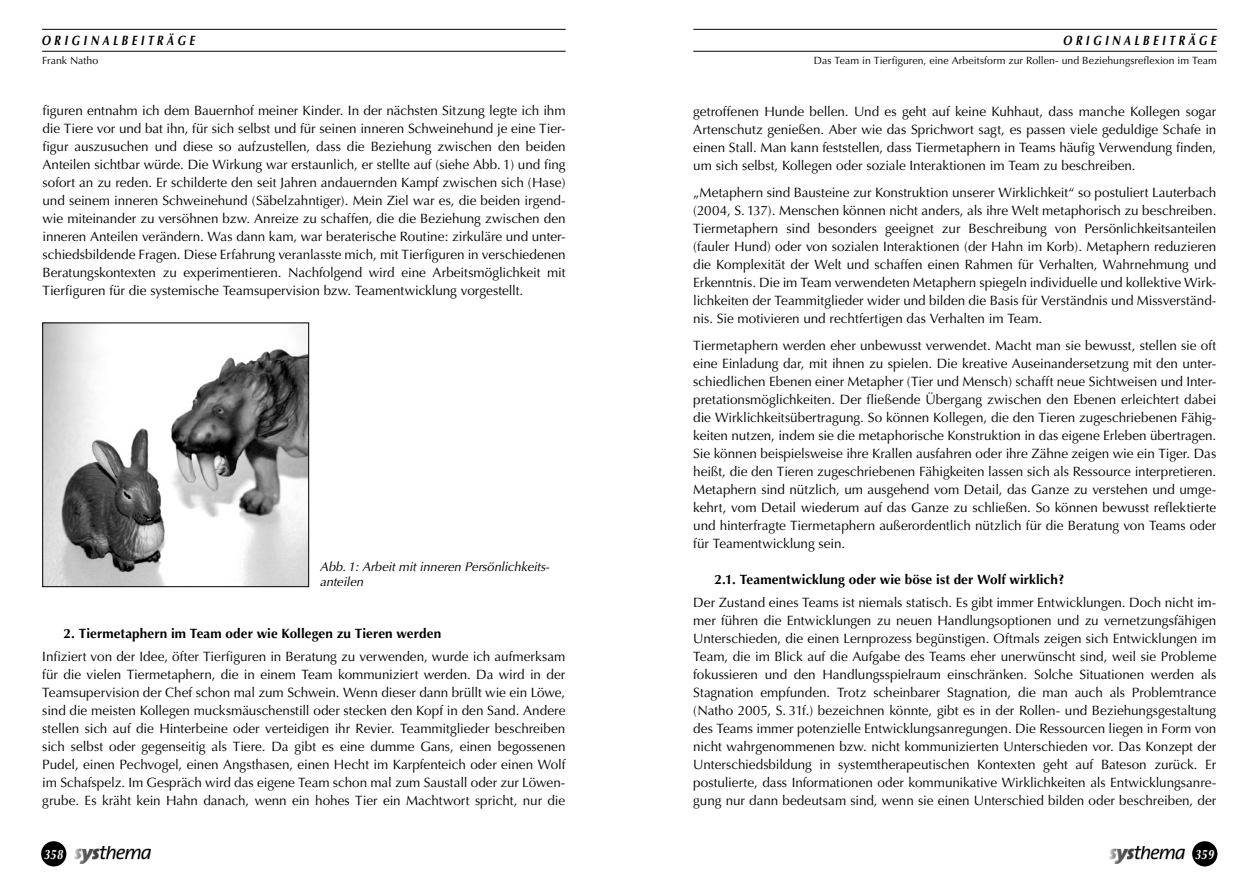
<style>
.page{position:relative;width:1259px;height:893px;background:#fff}
.page>*{position:absolute;margin:0;border:0;box-sizing:border-box;transform-origin:0 0}
.t1{font:13.5px/18px "Optima";letter-spacing:-.005em;color:#000;text-align:justify}
.t2{font:700 13.5px "Optima";letter-spacing:.005em;color:#000}
.t3{font:italic 700 13.5px "Optima";letter-spacing:.33em;color:#000;scale:.8 1}
.t4{font:italic 700 13.5px "Optima";letter-spacing:.05em;color:#fff;scale:.8 1}
.t5{font:italic 12.75px/15.8px "Optima";letter-spacing:-.005em;color:#000}
.t6{font:10.5px "Optima";letter-spacing:.005em;color:#000}
</style>
<div class="page">
<hr style="left:42px;top:29px;width:524px;height:1px;background:#000">
<hr style="left:42px;top:51px;width:524px;height:1px;background:#000">
<img style="left:74px;top:846px;width:76px;height:18px">
<div style="left:41px;top:841px;width:25px;height:25px;background:#000;border-radius:50%"></div>
<hr style="left:693px;top:29px;width:523px;height:1px;background:#000">
<hr style="left:693px;top:51px;width:523px;height:1px;background:#000">
<img style="left:1109px;top:846px;width:76px;height:18px">
<div style="left:1192px;top:841px;width:25px;height:25px;background:#000;border-radius:50%"></div>
<img style="left:45px;top:325px;width:262px;height:260px">
<div style="left:43px;top:323px;width:266px;height:264px;border:1px solid #000"></div>
<p class="t3" style="left:41px;top:32px;width:193px">ORIGINALBEITRÄGE</p>
<p class="t6" style="left:42px;top:54px;width:58px">Frank Natho</p>
<p class="t1" style="left:43px;top:102px;width:525px">figuren entnahm ich dem Bauernhof meiner Kinder. In der nächsten Sitzung legte ich ihm die Tiere vor und bat ihn, für sich selbst und für seinen inneren Schweinehund je eine Tier&shy;figur auszusuchen und diese so aufzustellen, dass die Beziehung zwischen den beiden Anteilen sichtbar würde. Die Wirkung war erstaunlich, er stellte auf (siehe Abb. 1) und fing sofort an zu reden. Er schilderte den seit Jahren andauernden Kampf zwischen sich (Hase) und seinem inneren Schweinehund (Säbelzahntiger). Mein Ziel war es, die beiden irgend&shy;wie miteinander zu versöhnen bzw. Anreize zu schaffen, die die Beziehung zwischen den inneren Anteilen verändern. Was dann kam, war beraterische Routine: zirkuläre und unter&shy;schiedsbildende Fragen. Diese Erfahrung veranlasste mich, mit Tierfiguren in verschiedenen Beratungskontexten zu experimentieren. Nachfolgend wird eine Arbeitsmöglichkeit mit Tierfiguren für die systemische Teamsupervision bzw. Teamentwicklung vorgestellt.</p>
<p class="t5" style="left:320px;top:559px;width:231px">Abb. 1: Arbeit mit inneren Persönlichkeits&shy;anteilen</p>
<p class="t2" style="left:64px;top:625px;width:379px">2. Tiermetaphern im Team oder wie Kollegen zu Tieren werden</p>
<p class="t1" style="left:42px;top:648px;width:525px">Infiziert von der Idee, öfter Tierfiguren in Beratung zu verwenden, wurde ich aufmerksam für die vielen Tiermetaphern, die in einem Team kommuniziert werden. Da wird in der Teamsupervision der Chef schon mal zum Schwein. Wenn dieser dann brüllt wie ein Löwe, sind die meisten Kollegen mucksmäuschenstill oder stecken den Kopf in den Sand. Andere stellen sich auf die Hinterbeine oder verteidigen ihr Revier. Teammitglieder beschreiben sich selbst oder gegenseitig als Tiere. Da gibt es eine dumme Gans, einen begossenen Pudel, einen Pechvogel, einen Angsthasen, einen Hecht im Karpfenteich oder einen Wolf im Schafspelz. Im Gespräch wird das eigene Team schon mal zum Saustall oder zur Löwen&shy;grube. Es kräht kein Hahn danach, wenn ein hohes Tier ein Machtwort spricht, nur die</p>
<p class="t3" style="left:1062px;top:32px;width:193px">ORIGINALBEITRÄGE</p>
<p class="t6" style="left:814px;top:54px;width:404px">Das Team in Tierfiguren, eine Arbeitsform zur Rollen- und Beziehungsreflexion im Team</p>
<p class="t1" style="left:693px;top:103px;width:524px">getroffenen Hunde bellen. Und es geht auf keine Kuhhaut, dass manche Kollegen sogar Artenschutz genießen. Aber wie das Sprichwort sagt, es passen viele geduldige Schafe in einen Stall. Man kann feststellen, dass Tiermetaphern in Teams häufig Verwendung finden, um sich selbst, Kollegen oder soziale Interaktionen im Team zu beschreiben.</p>
<p class="t1" style="left:693px;top:184px;width:525px">„Metaphern sind Bausteine zur Konstruktion unserer Wirklichkeit“ so postuliert Lauterbach (2004, S. 137). Menschen können nicht anders, als ihre Welt metaphorisch zu beschreiben.<br>Tiermetaphern sind besonders geeignet zur Beschreibung von Persönlichkeitsanteilen (fauler Hund) oder von sozialen Interaktionen (der Hahn im Korb). Metaphern reduzieren die Komplexität der Welt und schaffen einen Rahmen für Verhalten, Wahrnehmung und Erkenntnis. Die im Team verwendeten Metaphern spiegeln individuelle und kollektive Wirk&shy;lichkeiten der Teammitglieder wider und bilden die Basis für Verständnis und Missverständ&shy;nis. Sie motivieren und rechtfertigen das Verhalten im Team.</p>
<p class="t1" style="left:693px;top:337px;width:525px">Tiermetaphern werden eher unbewusst verwendet. Macht man sie bewusst, stellen sie oft eine Einladung dar, mit ihnen zu spielen. Die kreative Auseinandersetzung mit den unter&shy;schiedlichen Ebenen einer Metapher (Tier und Mensch) schafft neue Sichtweisen und Inter&shy;pretationsmöglichkeiten. Der fließende Übergang zwischen den Ebenen erleichtert dabei die Wirklichkeitsübertragung. So können Kollegen, die den Tieren zugeschriebenen Fähig&shy;keiten nutzen, indem sie die metaphorische Konstruktion in das eigene Erleben übertragen.<br>Sie können beispielsweise ihre Krallen ausfahren oder ihre Zähne zeigen wie ein Tiger. Das heißt, die den Tieren zugeschriebenen Fähigkeiten lassen sich als Ressource interpretieren.<br>Metaphern sind nützlich, um ausgehend vom Detail, das Ganze zu verstehen und umge&shy;kehrt, vom Detail wiederum auf das Ganze zu schließen. So können bewusst reflektierte und hinterfragte Tiermetaphern außerordentlich nützlich für die Beratung von Teams oder für Teamentwicklung sein.</p>
<p class="t2" style="left:714px;top:572px;width:351px">2.1. Teamentwicklung oder wie böse ist der Wolf wirklich?</p>
<p class="t1" style="left:693px;top:594px;width:524px">Der Zustand eines Teams ist niemals statisch. Es gibt immer Entwicklungen. Doch nicht im&shy;mer führen die Entwicklungen zu neuen Handlungsoptionen und zu vernetzungsfähigen Unterschieden, die einen Lernprozess begünstigen. Oftmals zeigen sich Entwicklungen im Team, die im Blick auf die Aufgabe des Teams eher unerwünscht sind, weil sie Probleme fokussieren und den Handlungsspielraum einschränken. Solche Situationen werden als Stagnation empfunden. Trotz scheinbarer Stagnation, die man auch als Problemtrance (Natho 2005, S. 31f.) bezeichnen könnte, gibt es in der Rollen- und Beziehungsgestaltung des Teams immer potenzielle Entwicklungsanregungen. Die Ressourcen liegen in Form von nicht wahrgenommenen bzw. nicht kommunizierten Unterschieden vor. Das Konzept der Unterschiedsbildung in systemtherapeutischen Kontexten geht auf Bateson zurück. Er postulierte, dass Informationen oder kommunikative Wirklichkeiten als Entwicklungsanre&shy;gung nur dann bedeutsam sind, wenn sie einen Unterschied bilden oder beschreiben, der</p>
<p class="t4" style="left:44px;top:846px;width:25px">358</p>
<p class="t4" style="left:1194px;top:846px;width:25px">359</p>
</div>
